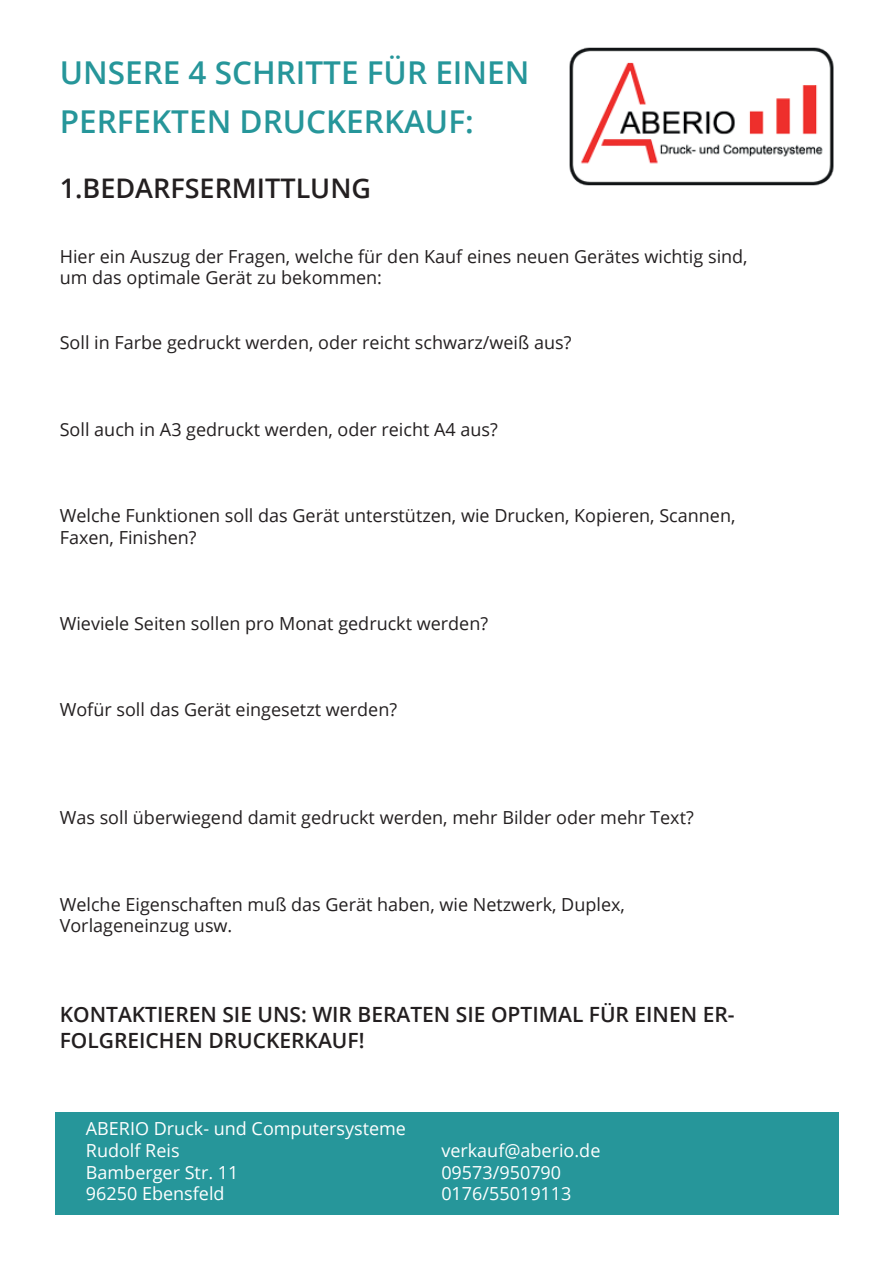
<style>
.page{position:relative;width:893px;height:1263px;background:#fff}
.page>*{position:absolute;margin:0;border:0;box-sizing:border-box;transform-origin:0 0}
.t1{font:600 31.5px/49.5px "Open Sans";color:#26969a}
.t2{font:600 27px "Open Sans";color:#231f20}
.t3{font:600 21px/25.2px "Open Sans";color:#231f20}
.t4{font:18px/21.6px "Open Sans";color:#231f20}
.t5{font:18px/21.6px "Open Sans";color:#fff}
</style>
<div class="page">
<div style="left:55px;top:1112px;width:783px;height:102px;background:#26969a"></div>
<img style="left:569px;top:47px;width:265px;height:139px">
<h1 class="t1" style="left:60px;top:47px;width:471px">UNSERE 4 SCHRITTE FÜR EINEN<br>PERFEKTEN DRUCKERKAU F:</h1>
<h2 class="t2" style="left:60px;top:170px;width:313px">1.BEDARFSERMITTLU NG</h2>
<p class="t4" style="left:60px;top:245px;width:689px">Hier ein Auszug der Fragen, welche für den Kauf eines neuen Gerätes wichtig sind, um das optimale Gerät zu bekommen:</p>
<p class="t4" style="left:60px;top:331px;width:513px">Soll in Farbe gedruckt werden, oder reicht schwarz/weiß aus?</p>
<p class="t4" style="left:60px;top:418px;width:440px">Soll auch in A3 gedruckt werden, oder reicht A4 aus?</p>
<p class="t4" style="left:60px;top:504px;width:677px">Welche Funktionen soll das Gerät unterstützen, wie Drucken, Kopieren, Scannen,<br>Faxen, Finishen?</p>
<p class="t4" style="left:60px;top:612px;width:430px">Wieviele Seiten sollen pro Monat gedruckt werden?</p>
<p class="t4" style="left:60px;top:699px;width:339px">Wofür soll das Gerät eingesetzt werden?</p>
<p class="t4" style="left:60px;top:807px;width:635px">Was soll überwiegend damit gedruckt werden, mehr Bilder oder mehr Text?</p>
<p class="t4" style="left:60px;top:893px;width:567px">Welche Eigenschaften muß das Gerät haben, wie Netzwerk, Duplex,<br>Vorlageneinzug usw.</p>
<p class="t3" style="left:60px;top:1002px;width:676px">KONTAKTIEREN SIE U NS: WIR BERATEN SIE OPTIMAL FÜR EINEN ER-<br>FOLGREICHEN DRUCKERKAU F!</p>
<p class="t5" style="left:86px;top:1117px;width:322px">ABERIO Druck- und Computersysteme<br>Rudolf Reis<br>Bamberger Str. 11<br>96250 Ebensfeld</p>
<p class="t5" style="left:441px;top:1139px;width:161px">verkauf@aberio.de<br>09573/950790<br>0176/55019113</p>
</div>
